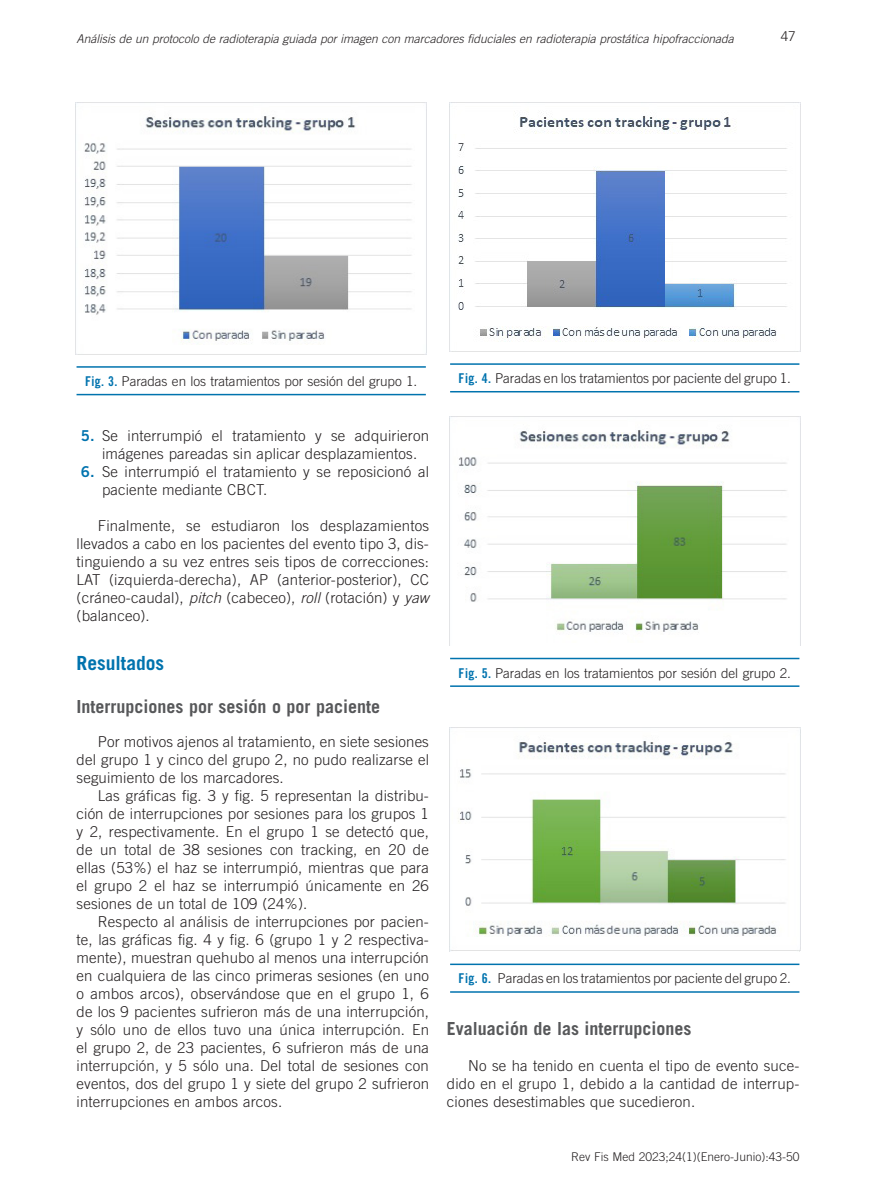
<style>
.page{position:relative;width:893px;height:1191px;background:#fff}
.page>*{position:absolute;margin:0;border:0;box-sizing:border-box;transform-origin:0 0}
.subtitu-1_IG{font:700 19.5px "Trade Gothic";color:#0073ae}
.subtitu-2_IG{font:700 18px "Trade Gothic";color:#57585a}
.texto_normal_IG{font:300 15px/18px "Trade Gothic";letter-spacing:.01em;color:#231f20;text-align:justify}
.Figura_pie_IG{font:300 13.5px "Trade Gothic";letter-spacing:-.005em;color:#231f20}
.t1{font:italic 300 12px "Trade Gothic";color:#231f20}
.t2{font:300 12px "Trade Gothic";color:#231f20}
.s1{font-family:"Trade Gothic Bold Cond Twenty 10";font-weight:400;color:#0073ae}
.s2{font-family:"Trade Gothic Bold Two";font-weight:400;color:#0073ae}
.s3{font-style:italic}
</style>
<div class="page">
<hr style="left:77px;top:366px;width:349px;height:2px;background:#0073ae">
<hr style="left:77px;top:394px;width:349px;height:1px;background:#0073ae">
<img style="left:76px;top:102px;width:351px;height:252px">
<hr style="left:450px;top:363px;width:349px;height:2px;background:#0073ae">
<hr style="left:450px;top:391px;width:349px;height:1px;background:#0073ae">
<img style="left:449px;top:102px;width:351px;height:249px">
<hr style="left:450px;top:658px;width:349px;height:1px;background:#0073ae">
<hr style="left:450px;top:685px;width:349px;height:2px;background:#0073ae">
<img style="left:449px;top:417px;width:338px;height:229px">
<hr style="left:450px;top:963px;width:349px;height:2px;background:#0073ae">
<hr style="left:450px;top:991px;width:349px;height:1px;background:#0073ae">
<img style="left:449px;top:727px;width:351px;height:224px">
<p class="t1" style="left:77px;top:31px;width:659px">Análisis de un protocolo de radioterapia guiada por imagen con marcadores fiduciales en radioterapia prostática hipofraccionada</p>
<p class="Figura_pie_IG" style="left:781px;top:28px;width:17px">47</p>
<p class="Figura_pie_IG" style="left:85px;top:373px;width:334px"><span class="s1">Fig. 3.</span> Paradas en los tratamientos por sesión del grupo 1.</p>
<p class="Figura_pie_IG" style="left:459px;top:370px;width:334px"><span class="s1">Fig. 4.</span> Paradas en los tratamientos por paciente del grupo 1.</p>
<p class="texto_normal_IG" style="left:102px;top:426px;width:328px;text-indent:-21px"><span class="s2">5.</span> Se interrumpió el tratamiento y se adquirieron imágenes pareadas sin aplicar desplazamientos.</p>
<p class="texto_normal_IG" style="left:102px;top:462px;width:328px;text-indent:-21px"><span class="s2">6.</span> Se interrumpió el tratamiento y se reposicionó al paciente mediante CBCT.</p>
<p class="texto_normal_IG" style="left:77px;top:516px;width:354px;text-indent:21px">Finalmente, se estudiaron los desplazamientos llevados a cabo en los pacientes del evento tipo 3, dis&shy;tinguiendo a su vez entres seis tipos de correcciones:<br>LAT (izquierda-derecha), AP (anterior-posterior), CC (cráneo-caudal), <span class="s3">pitch</span> (cabeceo), <span class="s3">roll</span> (rotación) y <span class="s3">yaw </span>(balanceo).</p>
<p class="subtitu-1_IG" style="left:77px;top:651px;width:89px">Resultados</p>
<p class="subtitu-2_IG" style="left:77px;top:695px;width:305px">Interrupciones por sesión o por paciente</p>
<p class="texto_normal_IG" style="left:77px;top:732px;width:354px;text-indent:21px">Por motivos ajenos al tratamiento, en siete sesiones del grupo 1 y cinco del grupo 2, no pudo realizarse el seguimiento de los marcadores.</p>
<p class="texto_normal_IG" style="left:77px;top:786px;width:354px;text-indent:21px">Las gráficas fig. 3 y fig. 5 representan la distribu&shy;ción de interrupciones por sesiones para los grupos 1 y 2, respectivamente. En el grupo 1 se detectó que, de un total de 38 sesiones con tracking, en 20 de ellas (53%) el haz se interrumpió, mientras que para el grupo 2 el haz se interrumpió únicamente en 26 sesiones de un total de 109 (24%).</p>
<p class="texto_normal_IG" style="left:77px;top:912px;width:354px;text-indent:21px">Respecto al análisis de interrupciones por pacien&shy;te, las gráficas fig. 4 y fig. 6 (grupo 1 y 2 respectiva&shy;mente), muestran quehubo al menos una interrupción en cualquiera de las cinco primeras sesiones (en uno o ambos arcos), observándose que en el grupo 1, 6 de los 9 pacientes sufrieron más de una interrupción, y sólo uno de ellos tuvo una única interrupción. En el grupo 2, de 23 pacientes, 6 sufrieron más de una interrupción, y 5 sólo una. Del total de sesiones con eventos, dos del grupo 1 y siete del grupo 2 sufrieron interrupciones en ambos arcos.</p>
<p class="Figura_pie_IG" style="left:459px;top:665px;width:334px"><span class="s1">Fig. 5.</span> Paradas en los tratamientos por sesión del grupo 2.</p>
<p class="Figura_pie_IG" style="left:459px;top:970px;width:334px"><span class="s1">Fig. 6.</span> Paradas en los tratamientos por paciente del grupo 2.</p>
<p class="subtitu-2_IG" style="left:447px;top:1017px;width:246px">Evaluación de las interrupciones</p>
<p class="texto_normal_IG" style="left:447px;top:1056px;width:354px;text-indent:21px">No se ha tenido en cuenta el tipo de evento suce&shy;dido en el grupo 1, debido a la cantidad de interrup&shy;ciones desestimables que sucedieron.</p>
<p class="t2" style="left:571px;top:1149px;width:230px">Rev Fis Med 2023;24(1)(Enero-Junio):43-50</p>
</div>
